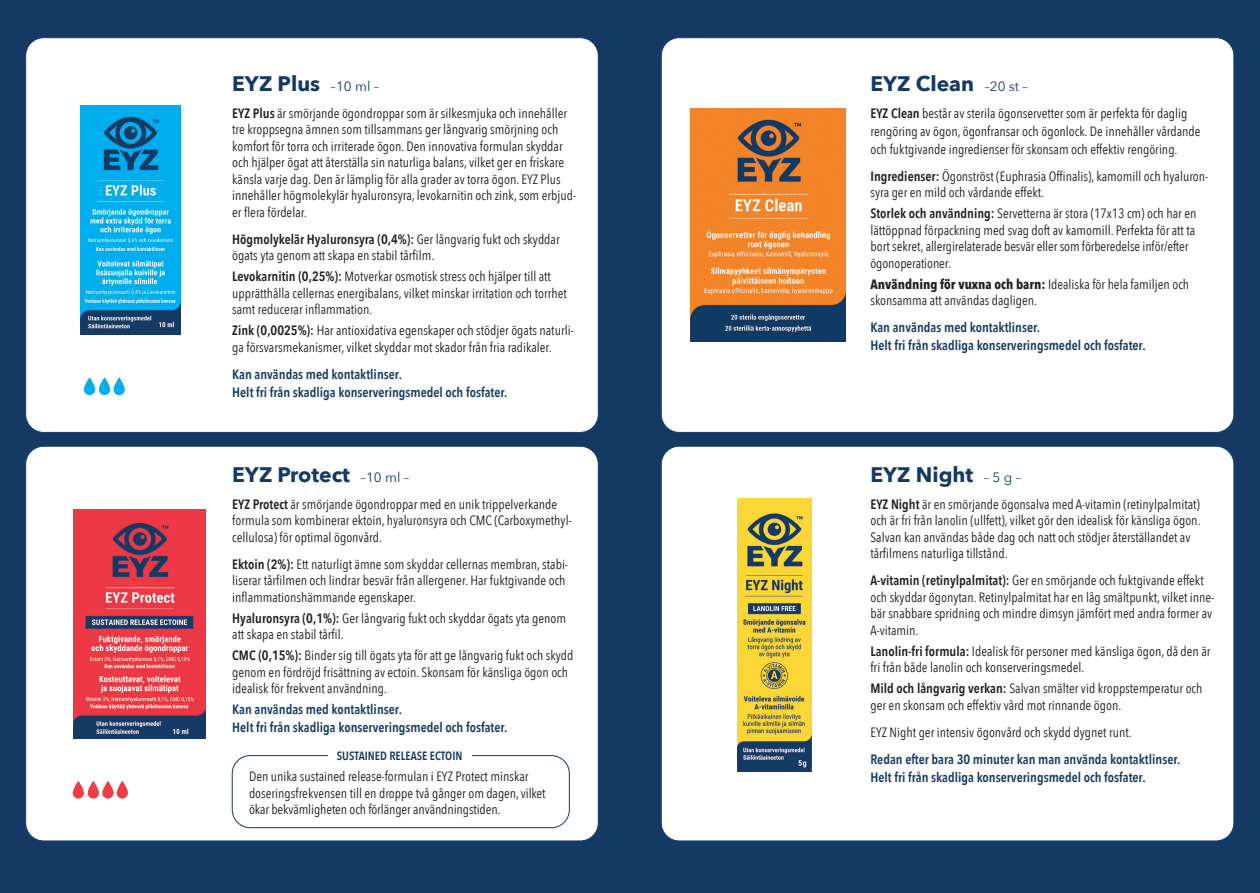
<style>
.page{position:relative;width:1260px;height:893px;background:#fff}
.page>*{position:absolute;margin:0;border:0;box-sizing:border-box;transform-origin:0 0}
.t1{font:700 21px "Avenir Next";color:#143a64}
.t2{font:13.5px/16.5px "Avenir Next Condensed";color:#231f20}
.t3{font:600 13.5px/18px "Avenir Next Condensed";color:#143a64}
.t4{font:600 12px "Avenir Next Condensed";color:#143a64}
.s1{font-weight:400;font-size:13.5px}
.s2{font-weight:600}
.s3{font-weight:700}
</style>
<div class="page">
<div style="left:0;top:0;width:1259px;height:893px;background:#143a64"></div>
<div style="left:26px;top:446px;width:572px;height:395px;background:#fff;border-radius:18px"></div>
<div style="left:661px;top:446px;width:572px;height:395px;background:#fff;border-radius:18px"></div>
<div style="left:661px;top:38px;width:572px;height:394px;background:#fff;border-radius:18px"></div>
<div style="left:26px;top:38px;width:572px;height:394px;background:#fff;border-radius:18px"></div>
<img style="left:80px;top:105px;width:101px;height:230px">
<img style="left:73px;top:509px;width:132px;height:230px">
<img style="left:690px;top:109px;width:155px;height:232px">
<img style="left:738px;top:498px;width:73px;height:274px">
<svg style="left:84px;top:377px;width:11px;height:18px"></svg>
<svg style="left:99px;top:377px;width:11px;height:18px"></svg>
<svg style="left:113px;top:377px;width:12px;height:18px"></svg>
<svg style="left:73px;top:781px;width:11px;height:18px"></svg>
<svg style="left:88px;top:781px;width:11px;height:18px"></svg>
<svg style="left:102px;top:781px;width:11px;height:18px"></svg>
<svg style="left:117px;top:781px;width:11px;height:18px"></svg>
<div style="left:232px;top:755px;width:337px;height:73px;border:1px solid #143a64;border-radius:18px"></div>
<div style="left:328px;top:747px;width:143px;height:18px;background:#fff"></div>
<h1 class="t1" style="left:232px;top:65px;width:148px">EYZ Plus <span class="s1">–10 ml –</span></h1>
<p class="t2" style="left:232px;top:104px;width:345px"><span class="s2">EYZ Plus</span> är smörjande ögondroppar som är silkesmjuka och innehåller tre kroppsegna ämnen som tillsammans ger långvarig smörjning och komfort för torra och irriterade ögon. Den innovativa formulan skyddar och hjälper ögat att återställa sin naturliga balans, vilket ger en friskare känsla varje dag. Den är lämplig för alla grader av torra ögon. EYZ Plus innehåller högmolekylär hyaluronsyra, levokarnitin och zink, som erbjud&shy;er flera fördelar.</p>
<p class="t2" style="left:232px;top:230px;width:329px"><span class="s2">Högmolykelär Hyaluronsyra (0,4%):</span> Ger långvarig fukt och skyddar ögats yta genom att skapa en stabil tårfilm.</p>
<p class="t2" style="left:232px;top:268px;width:336px"><span class="s2">Levokarnitin (0,25%):</span> Motverkar osmotisk stress och hjälper till att upprätthålla cellernas energibalans, vilket minskar irritation och torrhet samt reducerar inflammation.</p>
<p class="t2" style="left:232px;top:322px;width:343px"><span class="s2">Zink (0,0025%):</span> Har antioxidativa egenskaper och stödjer ögats naturli&shy;ga försvarsmekanismer, vilket skyddar mot skador från fria radikaler.</p>
<p class="t3" style="left:232px;top:365px;width:277px">Kan användas med kontaktlinser.<br>Helt fri från skadliga konserveringsmedel och fosfater.</p>
<h1 class="t1" style="left:232px;top:456px;width:178px">EYZ Protect <span class="s1">–10 ml –</span></h1>
<p class="t2" style="left:232px;top:495px;width:341px"><span class="s2">EYZ Protect</span> är smörjande ögondroppar med en unik trippelverkande formula som kombinerar ektoin, hyaluronsyra och CMC (Carboxymethyl&shy;cellulosa) för optimal ögonvård.</p>
<p class="t2" style="left:232px;top:555px;width:337px"><span class="s2">Ektoin (2%):</span> Ett naturligt ämne som skyddar cellernas membran, stabi&shy;liserar tårfilmen och lindrar besvär från allergener. Har fuktgivande och inflammationshämmande egenskaper.</p>
<p class="t2" style="left:232px;top:609px;width:335px"><span class="s2">Hyaluronsyra (0,1%):</span> Ger långvarig fukt och skyddar ögats yta genom att skapa en stabil tårfil.</p>
<p class="t2" style="left:232px;top:647px;width:343px"><span class="s2">CMC (0,15%):</span> Binder sig till ögats yta för att ge långvarig fukt och skydd genom en fördröjd frisättning av ectoin. Skonsam för känsliga ögon och idealisk för frekvent användning.</p>
<p class="t3" style="left:232px;top:700px;width:277px">Kan användas med kontaktlinser.<br>Helt fri från skadliga konserveringsmedel och fosfater.</p>
<p class="t2" style="left:249px;top:767px;width:298px">Den unika sustained release-formulan i EYZ Protect minskar doseringsfrekvensen till en droppe två gånger om dagen, vilket ökar bekvämligheten och förlänger användningstiden.</p>
<p class="t4" style="left:337px;top:746px;width:127px">SUSTAINED RELEASE ECTOIN</p>
<h1 class="t1" style="left:870px;top:65px;width:159px">EYZ Clean <span class="s1">–20 st –</span></h1>
<p class="t2" style="left:870px;top:103px;width:331px;line-height:18px"><span class="s2">EYZ Clean</span> består av sterila ögonservetter som är perfekta för daglig rengöring av ögon, ögonfransar och ögonlock. De innehåller vårdande och fuktgivande ingredienser för skonsam och effektiv rengöring.</p>
<p class="t2" style="left:870px;top:167px;width:339px"><span class="s2">Ingredienser:</span> Ögonströst (Euphrasia Offinalis), kamomill och hyaluron&shy;syra ger en mild och vårdande effekt.</p>
<p class="t2" style="left:870px;top:205px;width:327px"><span class="s2">Storlek och användning:</span> Servetterna är stora (17x13 cm) och har en lättöppnad förpackning med svag doft av kamomill. Perfekta för att ta bort sekret, allergirelaterade besvär eller som förberedelse inför/efter ögonoperationer.</p>
<p class="t2" style="left:870px;top:275px;width:320px"><span class="s3">Användning för vuxna och barn:</span> Idealiska för hela familjen och skonsamma att användas dagligen.</p>
<p class="t3" style="left:870px;top:318px;width:277px">Kan användas med kontaktlinser.<br>Helt fri från skadliga konserveringsmedel och fosfater.</p>
<h1 class="t1" style="left:870px;top:456px;width:152px">EYZ Night <span class="s1">– 5 g –</span></h1>
<p class="t2" style="left:870px;top:495px;width:331px"><span class="s2">EYZ Night</span> är en smörjande ögonsalva med A-vitamin (retinylpalmitat) och är fri från lanolin (ullfett), vilket gör den idealisk för känsliga ögon.<br>Salvan kan användas både dag och natt och stödjer återställandet av tårfilmens naturliga tillstånd.</p>
<p class="t2" style="left:870px;top:572px;width:345px"><span class="s2">A-vitamin (retinylpalmitat):</span> Ger en smörjande och fuktgivande effekt och skyddar ögonytan. Retinylpalmitat har en låg smältpunkt, vilket inne&shy;bär snabbare spridning och mindre dimsyn jämfört med andra former av A-vitamin.</p>
<p class="t2" style="left:870px;top:642px;width:342px"><span class="s2">Lanolin-fri formula:</span> Idealisk för personer med känsliga ögon, då den är fri från både lanolin och konserveringsmedel.</p>
<p class="t2" style="left:870px;top:680px;width:333px"><span class="s2">Mild och långvarig verkan:</span> Salvan smälter vid kroppstemperatur och ger en skonsam och effektiv vård mot rinnande ögon.</p>
<p class="t2" style="left:870px;top:723px;width:263px">EYZ Night ger intensiv ögonvård och skydd dygnet runt.</p>
<p class="t3" style="left:870px;top:750px;width:311px">Redan efter bara 30 minuter kan man använda kontaktlinser.<br>Helt fri från skadliga konserveringsmedel och fosfater.</p>
</div>
